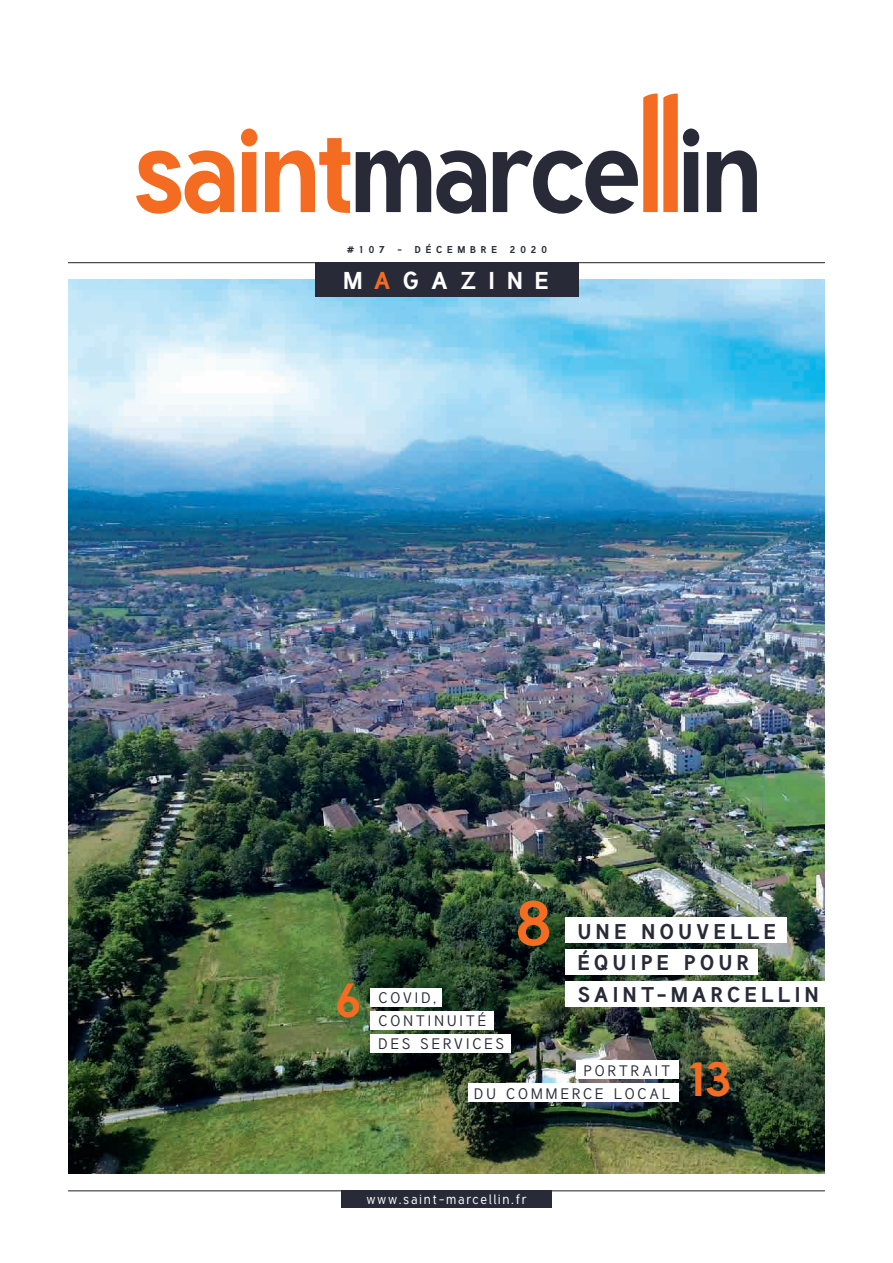
<style>
.page{position:relative;width:893px;height:1263px;background:#fff}
.page>*{position:absolute;margin:0;border:0;box-sizing:border-box;transform-origin:0 0}
.t1{font:700 61.2px "Tuffy";color:#f36c21}
.t2{font:700 47.1px "Tuffy";color:#f36c21}
.t3{font:700 24px "Tuffy";letter-spacing:.5em;color:#fff}
.t4{font:700 21px/31.7px "Tuffy";letter-spacing:.2em;color:#282a38}
.t5{font:15px/23.1px "Tuffy";letter-spacing:.2em;color:#282a38;text-align:right}
.t6{font:13.5px "Tuffy";letter-spacing:.125em;color:#fff}
.t7{font:700 9.75px "Tuffy";letter-spacing:.5em;color:#282a38}
.s1{font-style:italic}
.s2{color:#f36c21}
</style>
<div class="page">
<img style="left:68px;top:280px;width:757px;height:894px">
<svg style="left:136px;top:150px;width:98px;height:64px"></svg>
<svg style="left:241px;top:129px;width:16px;height:83px"></svg>
<svg style="left:265px;top:138px;width:85px;height:75px"></svg>
<svg style="left:356px;top:150px;width:130px;height:64px"></svg>
<svg style="left:707px;top:150px;width:50px;height:62px"></svg>
<svg style="left:493px;top:93px;width:206px;height:121px"></svg>
<hr style="left:68px;top:262px;width:757px;height:1px;background:#231f20">
<hr style="left:68px;top:1190px;width:757px;height:1px;background:#231f20">
<div style="left:341px;top:1191px;width:211px;height:17px;background:#282a38"></div>
<div style="left:315px;top:263px;width:263px;height:34px;background:#282a38"></div>
<div style="left:565px;top:918px;width:222px;height:25px;background:#fff"></div>
<div style="left:565px;top:949px;width:192px;height:26px;background:#fff"></div>
<div style="left:565px;top:981px;width:268px;height:25px;background:#fff"></div>
<div style="left:576px;top:1060px;width:103px;height:19px;background:#fff"></div>
<div style="left:468px;top:1083px;width:211px;height:19px;background:#fff"></div>
<div style="left:370px;top:988px;width:71px;height:19px;background:#fff"></div>
<div style="left:370px;top:1011px;width:123px;height:19px;background:#fff"></div>
<div style="left:370px;top:1034px;width:141px;height:19px;background:#fff"></div>
<p class="t7" style="left:346px;top:243px;width:40px"><span class="s1">#</span>107</p>
<p class="t7" style="left:398px;top:243px;width:101px">- DÉCEMBRE</p>
<p class="t7" style="left:510px;top:243px;width:39px">2020</p>
<h3 class="t3" style="left:344px;top:265px;width:207px">M<span class="s2">A</span>GAZINE</h3>
<h2 class="t2" style="left:335px;top:969px;width:29px">6</h2>
<h1 class="t1" style="left:516px;top:882px;width:37px">8</h1>
<p class="t5" style="left:379px;top:986px;width:126px;text-align:left">COVID,<br>CONTINUITÉ<br>DES SERVICES</p>
<h3 class="t4" style="left:578px;top:914px;width:242px">UNE NOUVELLE<br>ÉQUIPE POUR<br>SAINT-MARCELLIN</h3>
<p class="t5" style="left:474px;top:1058px;width:197px">PORTRAIT<br>DU COMMERCE LOCAL</p>
<h2 class="t2" style="left:684px;top:1047px;width:49px">13</h2>
<p class="t6" style="left:367px;top:1190px;width:161px">www.saint-marcellin.fr</p>
</div>
